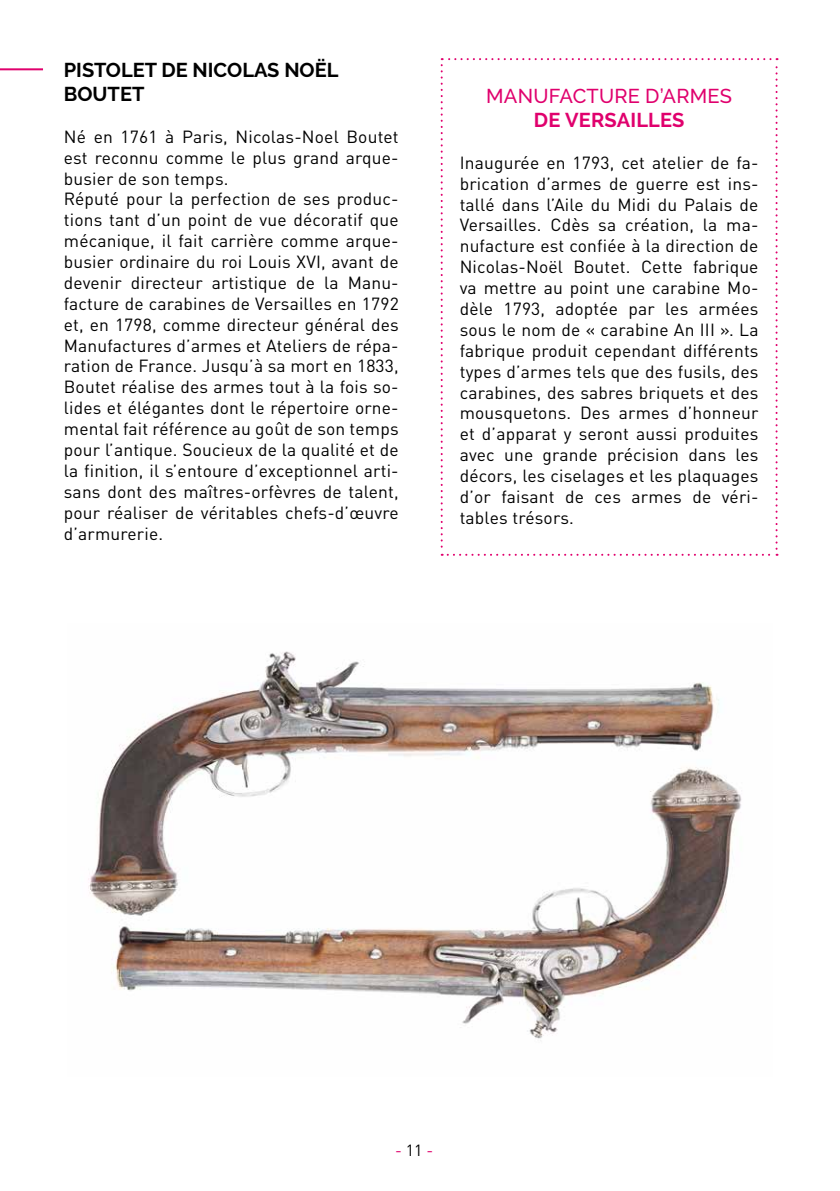
<style>
.page{position:relative;width:840px;height:1191px;background:#fff}
.page>*{position:absolute;margin:0;border:0;box-sizing:border-box;transform-origin:0 0}
.t1{font:700 20px/24px "Raleway";color:#000}
.t2{font:500 20px "Raleway";letter-spacing:.01em;color:#e0006d}
.t3{font:700 20px "Raleway";letter-spacing:.01em;color:#e0006d}
.t4{font:17.4px/20.8px "DIN Pro";letter-spacing:.01em;color:#000}
.t5{font:16px "DIN Pro";color:#e0006d}
.s1{color:#000}
</style>
<div class="page">
<hr style="left:0;top:68px;width:43px;height:2px;background:#e0006d">
<svg style="left:440px;top:58px;width:337px;height:498px"></svg>
<img style="left:88px;top:651px;width:654px;height:390px">
<p class="t1" style="left:64px;top:58px;width:276px">PISTOLET DE NICOLAS NOËL<br>BOUTET</p>
<p class="t4" style="left:64px;top:124px;width:336px">Né en 1761 à Paris, Nicolas-Noel Boutet est reconnu comme le plus grand arque&shy;busier de son temps.<br>Réputé pour la perfection de ses produc&shy;tions tant d’un point de vue décoratif que mécanique, il fait carrière comme arque&shy;busier ordinaire du roi Louis XVI, avant de devenir directeur artistique de la Manu&shy;facture de carabines de Versailles en 1792 et, en 1798, comme directeur général des Manufactures d’armes et Ateliers de répa&shy;ration de France. Jusqu’à sa mort en 1833, Boutet réalise des armes tout à la fois so&shy;lides et élégantes dont le répertoire orne&shy;mental fait référence au goût de son temps pour l’antique. Soucieux de la qualité et de la finition, il s’entoure d’exceptionnel arti&shy;sans dont des maîtres-orfèvres de talent, pour réaliser de véritables chefs-d’œuvre d’armurerie.</p>
<p class="t2" style="left:486px;top:84px;width:247px">MANUFACTURE D’ARMES</p>
<p class="t3" style="left:533px;top:108px;width:152px">DE VERSAILLES</p>
<p class="t4" style="left:459px;top:150px;width:300px;text-align:justify">Inaugurée en 1793, cet atelier de fa&shy;brication d’armes de guerre est ins&shy;tallé dans l’Aile du Midi du Palais de Versailles. Cdès sa création, la ma&shy;nufacture est confiée à la direction de Nicolas-Noël Boutet. Cette fabrique va mettre au point une carabine Mo&shy;dèle 1793, adoptée par les armées sous le nom de « carabine An III ». La fabrique produit cependant différents types d’armes tels que des fusils, des carabines, des sabres briquets et des mousquetons. Des armes d’honneur et d’apparat y seront aussi produites avec une grande précision dans les décors, les ciselages et les plaquages d’or faisant de ces armes de véri&shy;tables trésors.</p>
<p class="t5" style="left:395px;top:1138px;width:40px">- <span class="s1">11</span> -</p>
</div>
